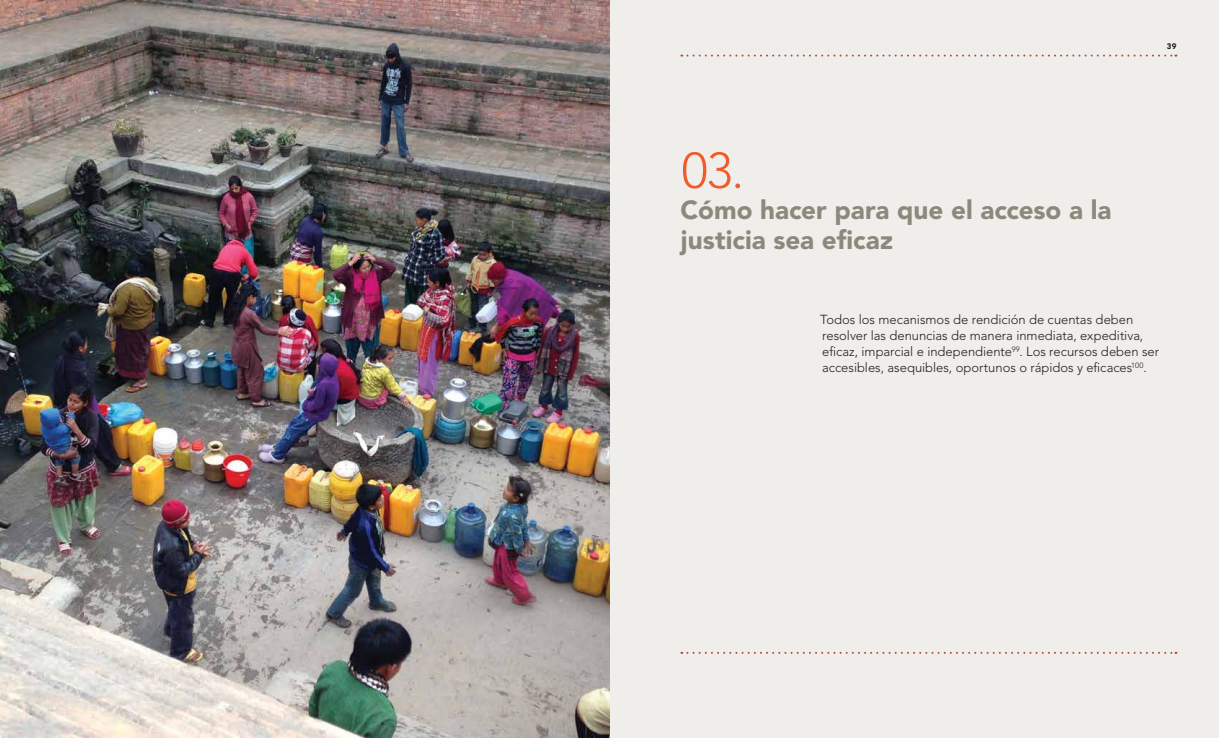
<style>
.page{position:relative;width:1219px;height:738px;background:#fff}
.page>*{position:absolute;margin:0;border:0;box-sizing:border-box;transform-origin:0 0}
.t1{font:300 50px "Avenir LT Std";color:#f15a29}
.t2{font:900 26px/30px "Avenir LT Std";color:#8c897c}
.t3{font:300 13px/16px "Avenir LT Std";color:#231f20}
.t4{font:900 8px "Avenir LT Std";color:#231f20}
</style>
<div class="page">
<div style="left:609px;top:0;width:609px;height:737px;background:#efeeeb"></div>
<img style="left:0;top:0;width:609px;height:737px">
<svg style="left:681px;top:651px;width:495px;height:2px"></svg>
<svg style="left:681px;top:55px;width:495px;height:2px"></svg>
<p class="t4" style="left:1167px;top:41px;width:11px">39</p>
<h1 class="t1" style="left:682px;top:141px;width:64px">03.</h1>
<h2 class="t2" style="left:681px;top:195px;width:432px">Cómo hacer para que el acceso a la justicia sea eficaz</h2>
<p class="t3" style="left:820px;top:311px;width:341px">Todos los mecanismos de rendición de cuentas deben resolver las denuncias de manera inmediata, expeditiva, eficaz, imparcial e independiente<sup>99</sup>. Los recursos deben ser accesibles, asequibles, oportunos o rápidos y eficaces<sup>100</sup>.</p>
</div>
